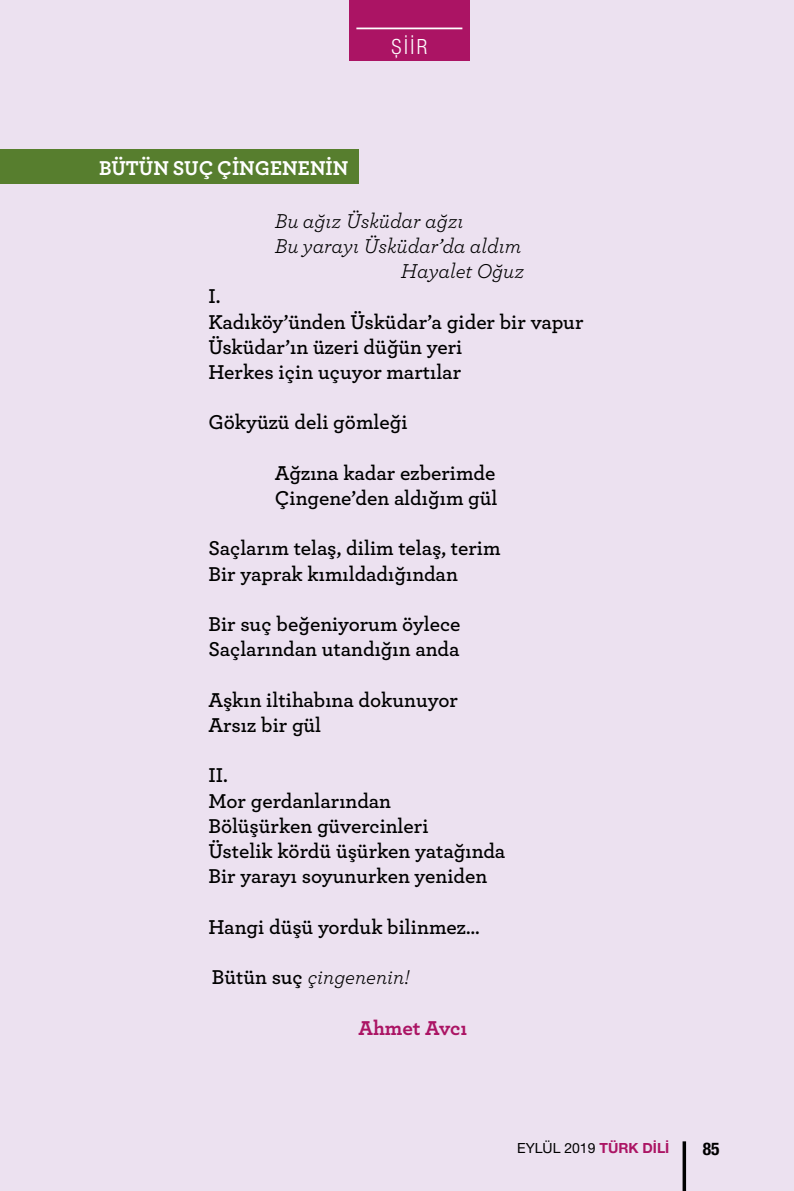
<style>
.page{position:relative;width:794px;height:1191px;background:#ece1f0}
.page>*{position:absolute;margin:0;border:0;box-sizing:border-box;transform-origin:0 0}
.t1{font:600 21px/25.2px "Archer";color:#000}
.t2{font:italic 21px "Archer";color:#000}
.t3{font:700 21px "Archer";color:#fff}
.t4{font:700 21px "Archer";color:#ab1464}
.t5{font:300 condensed 21px "Helvetica Neue LT Pro";color:#fff}
.t6{font:700 condensed 17.5px "Helvetica Neue LT Pro";color:#000}
.t7{font:14px "Helvetica Neue LT Pro";color:#000}
.s1{font-weight:600;font-style:normal}
.s2{font-weight:700;color:#ab1464}
</style>
<div class="page">
<div style="left:349px;top:0;width:120px;height:61px;background:#ab1464"></div>
<hr style="left:356px;top:28px;width:106px;height:1px;background:#fff">
<svg style="left:682px;top:1141px;width:4px;height:50px"></svg>
<div style="left:0;top:149px;width:358px;height:35px;background:#577e2e"></div>
<p class="t3" style="left:99px;top:151px;width:251px">BÜTÜN SUÇ ÇİNGENENİN</p>
<p class="t5" style="left:391px;top:34px;width:37px">ŞİİR</p>
<p class="t2" style="left:275px;top:206px;width:190px">Bu ağız Üsküdar ağzı</p>
<p class="t2" style="left:275px;top:231px;width:248px">Bu yarayı Üsküdar’da aldım</p>
<p class="t2" style="left:401px;top:256px;width:125px">Hayalet Oğuz</p>
<p class="t1" style="left:208px;top:282px;width:376px">I.<br>Kadıköy’ünden Üsküdar’a gider bir vapur<br>Üsküdar’ın üzeri düğün yeri<br>Herkes için uçuyor martılar</p>
<p class="t1" style="left:208px;top:408px;width:201px">Gökyüzü deli gömleği</p>
<p class="t1" style="left:275px;top:459px;width:224px">Ağzına kadar ezberimde<br>Çingene’den aldığım gül</p>
<p class="t1" style="left:208px;top:534px;width:294px">Saçlarım telaş, dilim telaş, terim<br>Bir yaprak kımıldadığından</p>
<p class="t1" style="left:208px;top:610px;width:253px">Bir suç beğeniyorum öylece<br>Saçlarından utandığın anda</p>
<p class="t1" style="left:208px;top:686px;width:251px">Aşkın iltihabına dokunuyor<br>Arsız bir gül</p>
<p class="t1" style="left:208px;top:761px;width:298px">II.<br>Mor gerdanlarından<br>Bölüşürken güvercinleri<br>Üstelik kördü üşürken yatağında<br>Bir yarayı soyunurken yeniden</p>
<p class="t1" style="left:208px;top:912px;width:273px">Hangi düşü yorduk bilinmez…</p>
<p class="t2" style="left:212px;top:962px;width:199px"><span class="s1">Bütün suç</span> çingenenin!</p>
<p class="t4" style="left:358px;top:1011px;width:110px">Ahmet Avcı</p>
<p class="t7" style="left:517px;top:1139px;width:154px">EYLÜL 2019 <span class="s2">TÜRK DİLİ</span></p>
<p class="t6" style="left:702px;top:1138px;width:18px">85</p>
</div>
